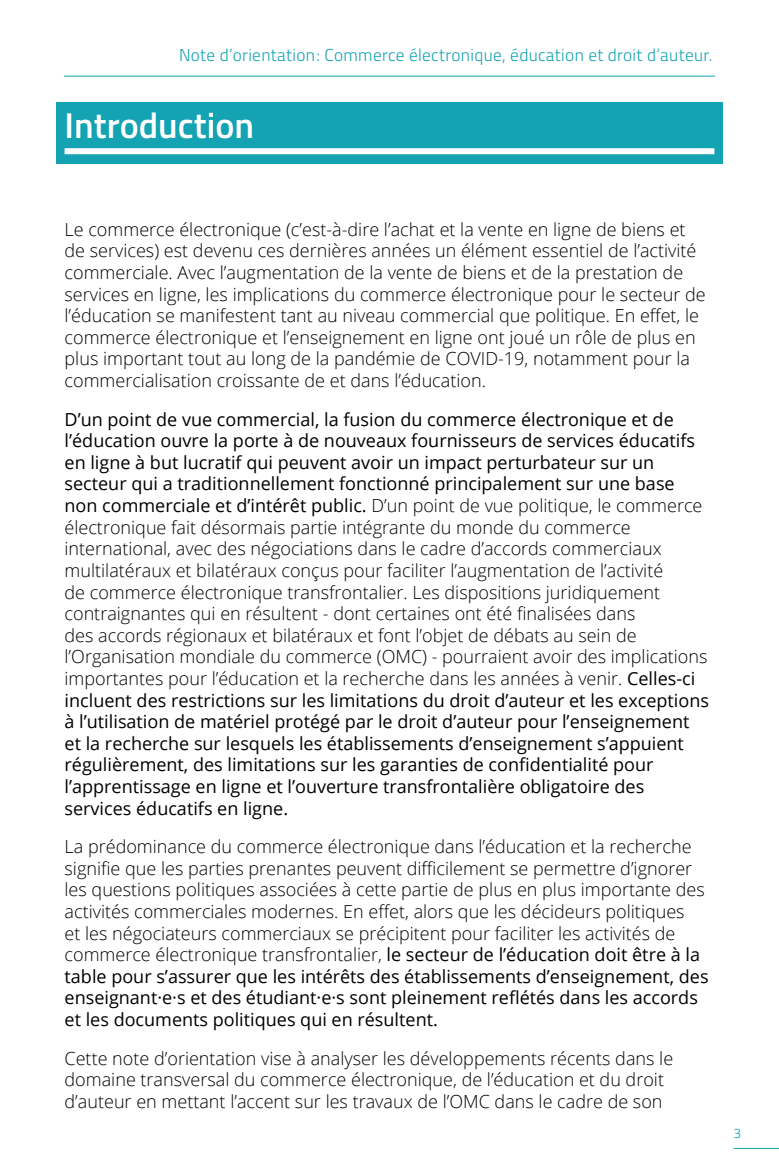
<style>
.page{position:relative;width:779px;height:1174px;background:#fff}
.page>*{position:absolute;margin:0;border:0;box-sizing:border-box;transform-origin:0 0}
.Chapter_title{font:600 36px "Titillium";color:#fff}
.t1{font:300 18px/21.6px "Open Sans";color:#000}
.t2{font:18px/21.6px "Open Sans";color:#000}
.t3{font:300 17.25px "Titillium";letter-spacing:.02em;color:#14a3b3}
.t4{font:300 13.8px "Titillium";color:#14a3b3}
.s1{font-weight:300}
.s2{font-weight:400}
</style>
<div class="page">
<hr style="left:733px;top:1148px;width:45px;height:1px;background:#14a3b3">
<hr style="left:64px;top:76px;width:650px;height:1px;background:#14a3b3">
<div style="left:56px;top:102px;width:666px;height:62px;background:#14a3b3"></div>
<div style="left:65px;top:148px;width:649px;height:6px;background:#fff"></div>
<p class="t3" style="left:179px;top:42px;width:534px">Note d’orientation: Commerce électronique, éducation et droit d’auteur.</p>
<p class="Chapter_title" style="left:65px;top:98px;width:191px">Introduction</p>
<p class="t1" style="left:65px;top:218px;width:642px">Le commerce électronique (c’est-à-dire l’achat et la vente en ligne de biens et de services) est devenu ces dernières années un élément essentiel de l’activité commerciale. Avec l’augmentation de la vente de biens et de la prestation de services en ligne, les implications du commerce électronique pour le secteur de l’éducation se manifestent tant au niveau commercial que politique. En effet, le commerce électronique et l’enseignement en ligne ont joué un rôle de plus en plus important tout au long de la pandémie de COVID-19, notamment pour la commercialisation croissante de et dans l’éducation.</p>
<p class="t2" style="left:65px;top:408px;width:645px">D’un point de vue commercial, la fusion du commerce électronique et de l’éducation ouvre la porte à de nouveaux fournisseurs de services éducatifs en ligne à but lucratif qui peuvent avoir un impact perturbateur sur un secteur qui a traditionnellement fonctionné principalement sur une base non commerciale et d’intérêt public. <span class="s1">D’un point de vue politique, le commerce électronique fait désormais partie intégrante du monde du commerce international, avec des négociations dans le cadre d’accords commerciaux multilatéraux et bilatéraux conçus pour faciliter l’augmentation de l’activité<br>de commerce électronique transfrontalier. Les dispositions juridiquement contraignantes qui en résultent - dont certaines ont été finalisées dans<br>des accords régionaux et bilatéraux et font l’objet de débats au sein de l’Organisation mondiale du commerce (OMC) - pourraient avoir des implications importantes pour l’éducation et la recherche dans les années à venir.</span> Celles-ci incluent des restrictions sur les limitations du droit d’auteur et les exceptions à l’utilisation de matériel protégé par le droit d’auteur pour l’enseignement et la recherche sur lesquels les établissements d’enseignement s’appuient régulièrement, des limitations sur les garanties de confidentialité pour l’apprentissage en ligne et l’ouverture transfrontalière obligatoire des services éducatifs en ligne.</p>
<p class="t1" style="left:65px;top:835px;width:645px">La prédominance du commerce électronique dans l’éducation et la recherche signifie que les parties prenantes peuvent difficilement se permettre d’ignorer les questions politiques associées à cette partie de plus en plus importante des activités commerciales modernes. En effet, alors que les décideurs politiques<br>et les négociateurs commerciaux se précipitent pour faciliter les activités de commerce électronique transfrontalier, <span class="s2">le secteur de l’éducation doit être à la table pour s’assurer que les intérêts des établissements d’enseignement, des enseignant·e·s et des étudiant·e·s sont pleinement reflétés dans les accords et les documents politiques qui en résultent.</span></p>
<p class="t1" style="left:65px;top:1046px;width:609px">Cette note d’orientation vise à analyser les développements récents dans le domaine transversal du commerce électronique, de l’éducation et du droit d’auteur en mettant l’accent sur les travaux de l’OMC dans le cadre de son</p>
<p class="t4" style="left:733px;top:1123px;width:9px">3</p>
</div>
